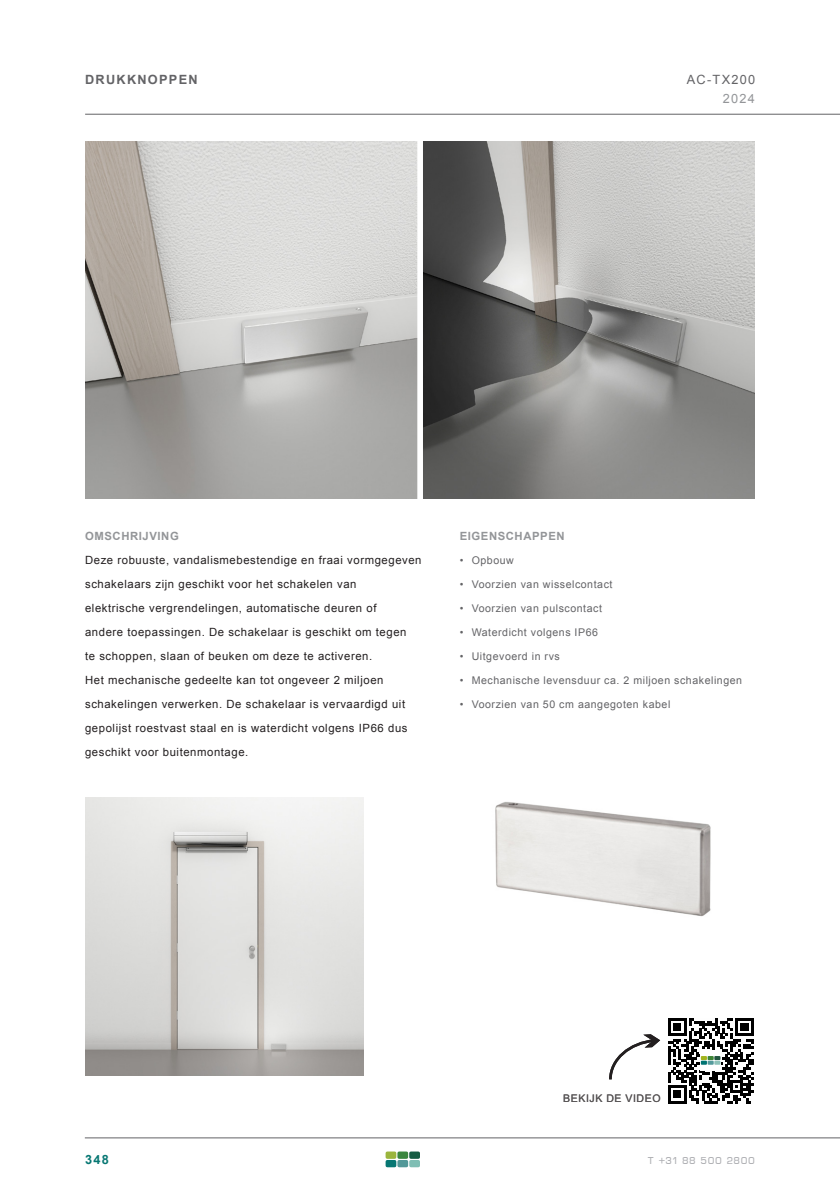
<style>
.page{position:relative;width:840px;height:1191px;background:#fff}
.page>*{position:absolute;margin:0;border:0;box-sizing:border-box;transform-origin:0 0}
.K1{font:700 12.8px "Arial";letter-spacing:.1em;color:#636366}
.K3{font:12.8px "Arial";letter-spacing:.1em;color:#636366}
.t1{font:12.8px "Arial";color:#939598}
.t2{font:700 12.8px "Arial";color:#077773}
.t3{font:12px "Eurostile DCD";letter-spacing:.05em;color:#adaeb2}
.brood_16{font:11.4px/24px "Arial";letter-spacing:.05em;color:#231f20}
.K_Brood{font:700 11.4px "Arial";letter-spacing:.05em;color:#939598}
.brood_8{font:10.6px "Arial";letter-spacing:.05em;color:#636366}
.t4{font:10.6px "Arial";letter-spacing:.05em;color:#5a5758}
</style>
<div class="page">
<hr style="left:85px;top:1137px;width:754px;height:1px;background:#636366">
<svg style="left:385px;top:1151px;width:35px;height:16px"></svg>
<hr style="left:85px;top:114px;width:754px;height:1px;background:#636366">
<img style="left:85px;top:141px;width:332px;height:357px">
<img style="left:423px;top:141px;width:331px;height:357px">
<img style="left:85px;top:797px;width:278px;height:279px">
<img style="left:495px;top:802px;width:216px;height:115px">
<svg style="left:668px;top:1018px;width:85px;height:85px"></svg>
<svg style="left:609px;top:1034px;width:50px;height:46px"></svg>
<p class="K1" style="left:85px;top:71px;width:114px">DRUKKNOPPEN</p>
<p class="K3" style="left:686px;top:71px;width:70px">AC-TX200</p>
<p class="t1" style="left:722px;top:90px;width:34px">2024</p>
<p class="K_Brood" style="left:85px;top:528px;width:95px">OMSCHRIJVING</p>
<p class="brood_16" style="left:85px;top:548px;width:338px">Deze robuuste, vandalismebestendige en fraai vormgegeven schakelaars zijn geschikt voor het schakelen van<br>elektrische vergrendelingen, automatische deuren of<br>andere toepassingen. De schakelaar is geschikt om tegen<br>te schoppen, slaan of beuken om deze te activeren.<br>Het mechanische gedeelte kan tot ongeveer 2 miljoen schakelingen verwerken. De schakelaar is vervaardigd uit gepolijst roestvast staal en is waterdicht volgens IP66 dus geschikt voor buitenmontage.</p>
<p class="K_Brood" style="left:459px;top:528px;width:106px">EIGENSCHAPPEN</p>
<p class="brood_8" style="left:459px;top:553px;width:56px">• Opbouw</p>
<p class="brood_8" style="left:459px;top:577px;width:154px">• Voorzien van wisselcontact</p>
<p class="brood_8" style="left:459px;top:601px;width:144px">• Voorzien van pulscontact</p>
<p class="brood_8" style="left:459px;top:625px;width:140px">• Waterdicht volgens IP66</p>
<p class="brood_8" style="left:459px;top:649px;width:102px">• Uitgevoerd in rvs</p>
<p class="brood_8" style="left:459px;top:673px;width:284px">• Mechanische levensduur ca. 2 miljoen schakelingen</p>
<p class="brood_8" style="left:459px;top:697px;width:212px">• Voorzien van 50 cm aangegoten kabel</p>
<p class="t4" style="left:563px;top:1091px;width:99px">BEKIJK DE VIDEO</p>
<p class="t2" style="left:85px;top:1151px;width:25px">348</p>
<p class="t3" style="left:647px;top:1153px;width:108px">t +31 88 500 2800</p>
</div>
